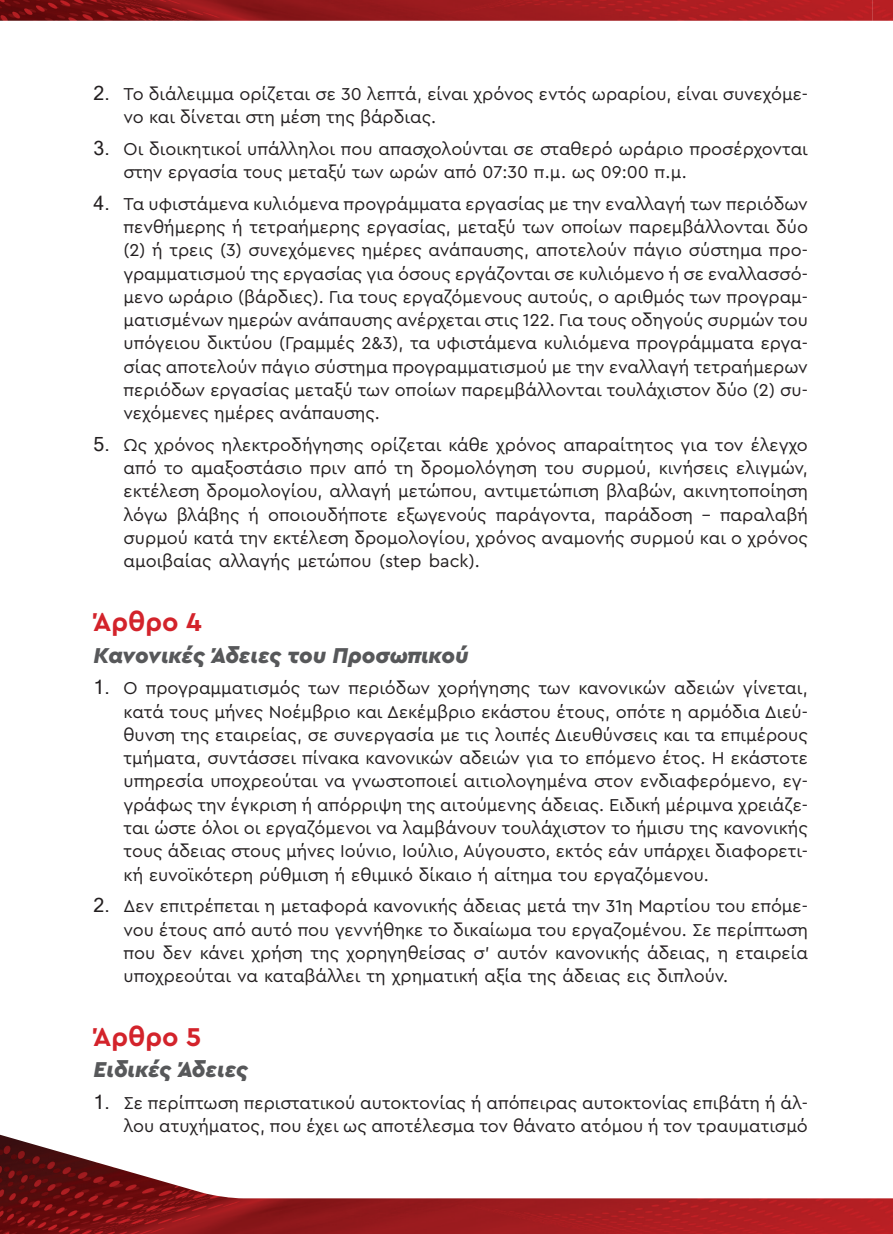
<style>
.page{position:relative;width:893px;height:1234px;background:#fff}
.page>*{position:absolute;margin:0;border:0;box-sizing:border-box;transform-origin:0 0}
.Heading_1{font:700 27px "Cera Pro";color:#d3232b}
.Heading_2{font:italic 900 22.5px "Cera Pro";color:#57585a}
.t1{font:18px/23.2px "Cera Pro";color:#231f20;text-align:justify}
.s1{font-family:"Microsoft Sans Serif";font-size:19.5px}
</style>
<div class="page">
<img style="left:0;top:1134px;width:892px;height:99px">
<img style="left:892px;top:1198px;width:1px;height:35px">
<img style="left:873px;top:0;width:20px;height:21px">
<img style="left:0;top:0;width:873px;height:21px">
<p class="t1" style="left:124px;top:81px;width:686px;text-indent:-30px"><span class="s1">2.</span> Το διάλειμμα ορίζεται σε 30 λεπτά, είναι χρόνος εντός ωραρίου, είναι συνεχόμε&shy;νο και δίνεται στη μέση της βάρδιας.</p>
<p class="t1" style="left:124px;top:136px;width:686px;text-indent:-30px"><span class="s1">3.</span> Οι διοικητικοί υπάλληλοι που απασχολούνται σε σταθερό ωράριο προσέρχονται στην εργασία τους μεταξύ των ωρών από 07:30 π.μ. ως 09:00 π.μ.</p>
<p class="t1" style="left:124px;top:191px;width:686px;text-indent:-30px"><span class="s1">4.</span> Τα υφιστάμενα κυλιόμενα προγράμματα εργασίας με την εναλλαγή των περιόδων πενθήμερης ή τετραήμερης εργασίας, μεταξύ των οποίων παρεμβάλλονται δύο (2) ή τρεις (3) συνεχόμενες ημέρες ανάπαυσης, αποτελούν πάγιο σύστημα προ&shy;γραμματισμού της εργασίας για όσους εργάζονται σε κυλιόμενο ή σε εναλλασσό&shy;μενο ωράριο (βάρδιες). Για τους εργαζόμενους αυτούς, ο αριθμός των προγραμ&shy;ματισμένων ημερών ανάπαυσης ανέρχεται στις 122. Για τους οδηγούς συρμών του υπόγειου δικτύου (Γραμμές 2&amp;3), τα υφιστάμενα κυλιόμενα προγράμματα εργα&shy;σίας αποτελούν πάγιο σύστημα προγραμματισμού με την εναλλαγή τετραήμερων περιόδων εργασίας μεταξύ των οποίων παρεμβάλλονται τουλάχιστον δύο (2) συ&shy;νεχόμενες ημέρες ανάπαυσης.</p>
<p class="t1" style="left:124px;top:432px;width:686px;text-indent:-30px"><span class="s1">5.</span> Ως χρόνος ηλεκτροδήγησης ορίζεται κάθε χρόνος απαραίτητος για τον έλεγχο από το αμαξοστάσιο πριν από τη δρομολόγηση του συρμού, κινήσεις ελιγμών, εκτέλεση δρομολογίου, αλλαγή μετώπου, αντιμετώπιση βλαβών, ακινητοποίηση λόγω βλάβης ή οποιουδήποτε εξωγενούς παράγοντα, παράδοση – παραλαβή συρμού κατά την εκτέλεση δρομολογίου, χρόνος αναμονής συρμού και ο χρόνος αμοιβαίας αλλαγής μετώπου (step back).</p>
<p class="Heading_1" style="left:94px;top:603px;width:110px">Άρθρο 4</p>
<p class="Heading_2" style="left:94px;top:640px;width:376px">Κανονικές Άδειες του Προσωπικού</p>
<p class="t1" style="left:124px;top:675px;width:686px;text-indent:-30px"><span class="s1">1.</span> Ο προγραμματισμός των περιόδων χορήγησης των κανονικών αδειών γίνεται, κατά τους μήνες Νοέμβριο και Δεκέμβριο εκάστου έτους, οπότε η αρμόδια Διεύ&shy;θυνση της εταιρείας, σε συνεργασία με τις λοιπές Διευθύνσεις και τα επιμέρους τμήματα, συντάσσει πίνακα κανονικών αδειών για το επόμενο έτος. Η εκάστοτε υπηρεσία υποχρεούται να γνωστοποιεί αιτιολογημένα στον ενδιαφερόμενο, εγ&shy;γράφως την έγκριση ή απόρριψη της αιτούμενης άδειας. Ειδική μέριμνα χρειάζε&shy;ται ώστε όλοι οι εργαζόμενοι να λαμβάνουν τουλάχιστον το ήμισυ της κανονικής τους άδειας στους μήνες Ιούνιο, Ιούλιο, Αύγουστο, εκτός εάν υπάρχει διαφορετι&shy;κή ευνοϊκότερη ρύθμιση ή εθιμικό δίκαιο ή αίτημα του εργαζόμενου.</p>
<p class="t1" style="left:124px;top:893px;width:686px;text-indent:-30px"><span class="s1">2.</span> Δεν επιτρέπεται η μεταφορά κανονικής άδειας μετά την 31η Μαρτίου του επόμε&shy;νου έτους από αυτό που γεννήθηκε το δικαίωμα του εργαζομένου. Σε περίπτωση που δεν κάνει χρήση της χορηγηθείσας σ’ αυτόν κανονικής άδειας, η εταιρεία υποχρεούται να καταβάλλει τη χρηματική αξία της άδειας εις διπλούν.</p>
<p class="Heading_1" style="left:94px;top:1018px;width:109px">Άρθρο 5</p>
<p class="Heading_2" style="left:94px;top:1054px;width:156px">Ειδικές Άδειες</p>
<p class="t1" style="left:94px;top:1090px;width:716px;text-align:right"><span class="s1">1.</span> Σε περίπτωση περιστατικού αυτοκτονίας ή απόπειρας αυτοκτονίας επιβάτη ή άλ&shy;λου ατυχήματος, που έχει ως αποτέλεσμα τον θάνατο ατόμου ή τον τραυματισμό</p>
</div>
